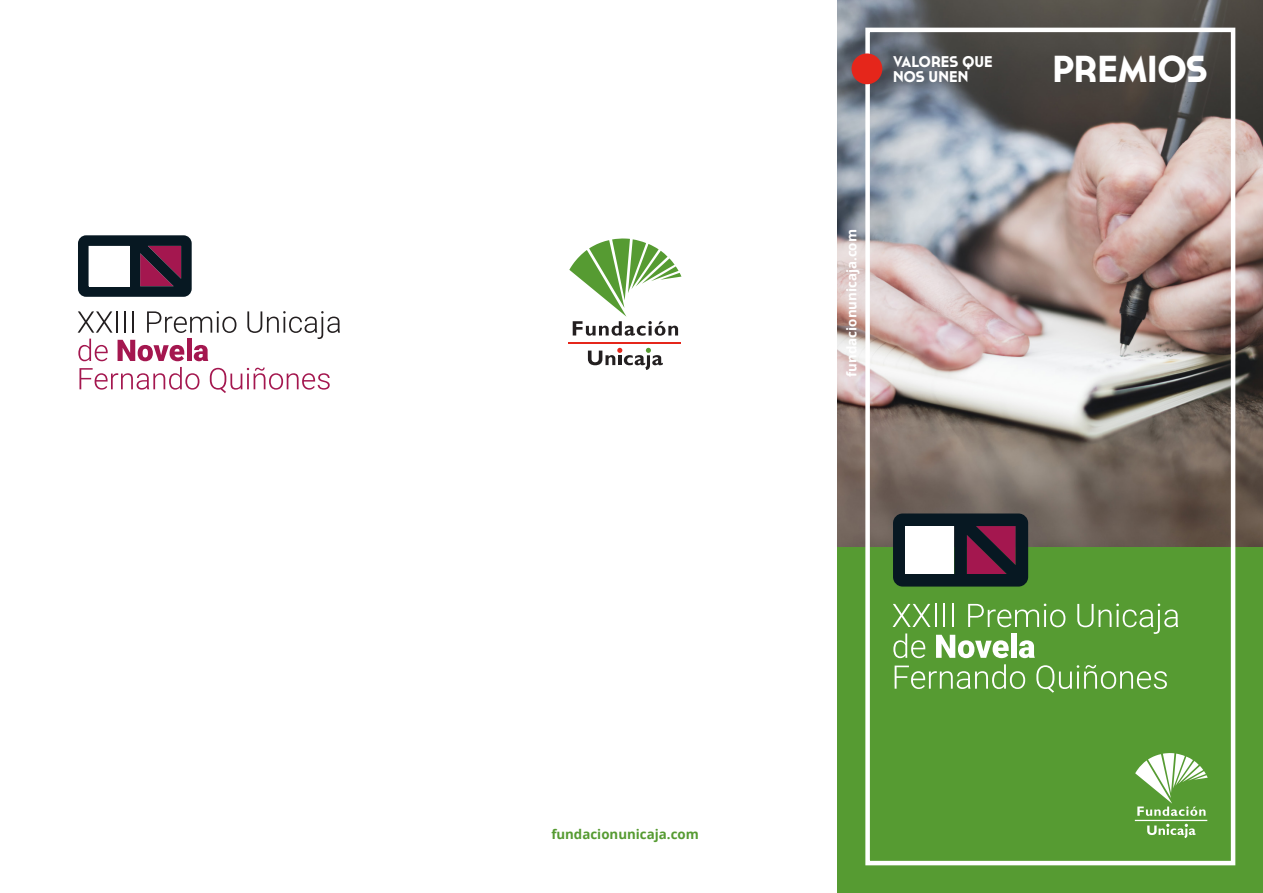
<style>
.page{position:relative;width:1263px;height:893px;background:#fff}
.page>*{position:absolute;margin:0;border:0;box-sizing:border-box;transform-origin:0 0}
.t1{font:700 37.5px "Cassannet Plus";letter-spacing:-.01em;color:#fff}
.t2{font:700 15.45px "Cassannet Plus";letter-spacing:.01em;color:#fff}
.t3{font:700 13.35px "Open Sans";color:#fff}
.t4{font:700 13.35px "Open Sans";color:#569b32}
</style>
<div class="page">
<div style="left:838px;top:546px;width:425px;height:347px;background:#569b32"></div>
<img style="left:838px;top:0;width:425px;height:546px">
<div style="left:865px;top:28px;width:370px;height:837px;border:4px solid #fff"></div>
<div style="left:851px;top:53px;width:31px;height:31px;background:#e5261b;border-radius:50%"></div>
<svg style="left:1135px;top:753px;width:73px;height:85px"></svg>
<svg style="left:893px;top:513px;width:135px;height:74px;background:#291b2c"></svg>
<div style="left:905px;top:526px;width:49px;height:48px;background:#fff"></div>
<hr style="left:569px;top:342px;width:112px;height:2px;background:#e5261b">
<svg style="left:569px;top:238px;width:112px;height:98px"></svg>
<svg style="left:588px;top:348px;width:75px;height:22px"></svg>
<svg style="left:78px;top:235px;width:114px;height:62px;background:#302134"></svg>
<div style="left:89px;top:246px;width:41px;height:40px;background:#fff"></div>
<svg style="left:78px;top:311px;width:35px;height:22px"></svg>
<hr style="left:116px;top:311px;width:2px;height:22px;background:#231f20">
<hr style="left:124px;top:311px;width:2px;height:22px;background:#231f20">
<hr style="left:132px;top:311px;width:2px;height:22px;background:#231f20">
<svg style="left:147px;top:311px;width:89px;height:22px"></svg>
<svg style="left:247px;top:311px;width:93px;height:28px"></svg>
<svg style="left:78px;top:339px;width:30px;height:22px"></svg>
<svg style="left:118px;top:340px;width:66px;height:21px"></svg>
<hr style="left:187px;top:339px;width:4px;height:22px;background:#a4174f">
<svg style="left:194px;top:345px;width:14px;height:16px"></svg>
<svg style="left:79px;top:367px;width:120px;height:23px"></svg>
<svg style="left:210px;top:367px;width:120px;height:26px"></svg>
<svg style="left:892px;top:604px;width:38px;height:23px"></svg>
<hr style="left:935px;top:604px;width:2px;height:23px;background:#fff">
<hr style="left:943px;top:604px;width:2px;height:23px;background:#fff">
<hr style="left:952px;top:604px;width:2px;height:23px;background:#fff">
<svg style="left:968px;top:604px;width:97px;height:23px"></svg>
<svg style="left:1077px;top:604px;width:101px;height:30px"></svg>
<svg style="left:893px;top:633px;width:32px;height:25px"></svg>
<svg style="left:936px;top:635px;width:73px;height:23px"></svg>
<div style="left:1011px;top:633px;width:5px;height:25px;background:#fff"></div>
<svg style="left:1019px;top:640px;width:16px;height:18px"></svg>
<svg style="left:895px;top:664px;width:130px;height:25px"></svg>
<svg style="left:1036px;top:665px;width:131px;height:28px"></svg>
<p class="t2" style="left:893px;top:52px;width:101px">VALORES QUE</p>
<p class="t2" style="left:893px;top:67px;width:77px">NOS UNEN</p>
<p class="t3" style="left:842px;top:377px;width:149px;rotate:-90deg">fundacionunicaja.com</p>
<p class="t1" style="left:1052px;top:45px;width:157px">PREMIOS</p>
<p class="t4" style="left:551px;top:825px;width:149px">fundacionunicaja.com</p>
</div>
